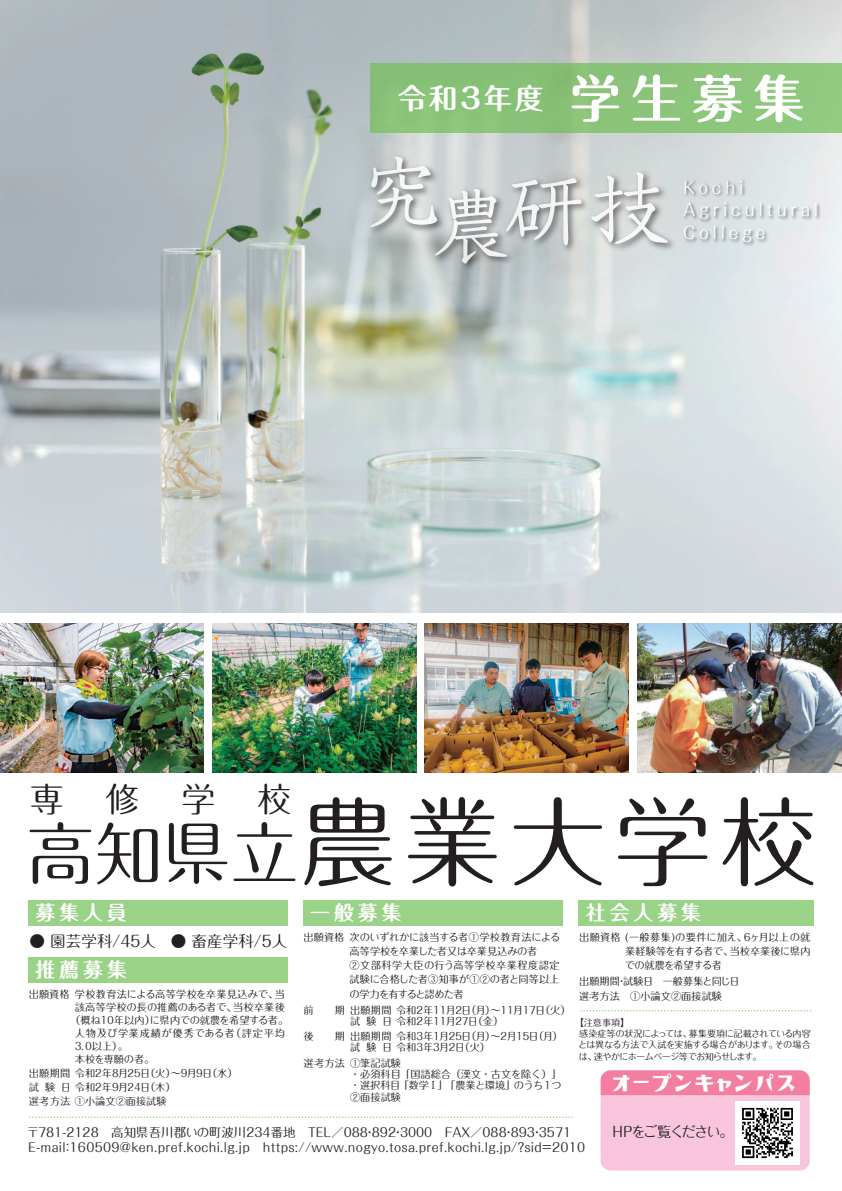
<style>
.page{position:relative;width:842px;height:1191px;background:#fff}
.page>*{position:absolute;margin:0;border:0;box-sizing:border-box;transform-origin:0 0}
.t1{font:97.8px "Maru Fo Pro";letter-spacing:.075em;color:#231f20}
.t2{font:34.3px "GN Koharuiro Sunray";letter-spacing:.1em;color:#fff;scale:.83 1}
.t3{font:34px "Maru Fo Pro";color:#231f20}
.t4{font:700 28.3px "Maru Fo Pro";letter-spacing:.1em;color:#fff}
.t5{font:700 19.8px "Maru Fo Pro";letter-spacing:.2em;color:#fff}
.t6{font:17px/22.7px "Maru Fo Pro";letter-spacing:.215em;color:#fff}
.t7{font:15.6px "Maru Fo Pro";color:#231f20}
.t8{font:14.2px "Maru Fo Pro";letter-spacing:-.095em;color:#231f20}
.t9{font:12.5px/14.2px "Maru Fo Pro";letter-spacing:.025em;color:#231f20}
.t10{font:10.2px/14.2px "Maru Fo Pro";color:#231f20}
.t11{font:10.2px "Maru Fo Pro";letter-spacing:.02em;color:#231f20}
.t12{font:10.2px "Maru Fo Pro";letter-spacing:-.04em;color:#231f20}
.t13{font:10.2px "Maru Fo Pro";letter-spacing:.075em;color:#231f20}
.t14{font:10.2px "Maru Fo Pro";letter-spacing:-.02em;color:#231f20}
.t15{font:9.1px/11.3px "Maru Fo Pro";letter-spacing:-.05em;color:#231f20}
.s1{font-size:51px}
.s2{font-size:68px}
</style>
<div class="page">
<img style="left:212px;top:623px;width:204px;height:149px">
<img style="left:425px;top:623px;width:203px;height:149px">
<img style="left:637px;top:623px;width:205px;height:149px">
<img style="left:0;top:623px;width:204px;height:149px">
<img style="left:0;top:0;width:842px;height:612px">
<div style="left:370px;top:63px;width:472px;height:70px;background:#8ac479"></div>
<img style="left:365px;top:151px;width:83px;height:87px">
<img style="left:429px;top:263px;width:89px;height:12px">
<img style="left:581px;top:167px;width:98px;height:89px">
<svg style="left:370px;top:157px;width:211px;height:106px;background:#c3c8c8"></svg>
<svg style="left:591px;top:172px;width:77px;height:72px"></svg>
<img style="left:680px;top:176px;width:148px;height:72px">
<div style="left:28px;top:900px;width:260px;height:26px;background:#9ad287"></div>
<div style="left:28px;top:956px;width:260px;height:26px;background:#9ad287"></div>
<div style="left:303px;top:900px;width:259px;height:26px;background:#9ad287"></div>
<div style="left:578px;top:900px;width:235px;height:26px;background:#9ad287"></div>
<svg style="left:601px;top:1070px;width:209px;height:100px;background:#f6b0cb"></svg>
<svg style="left:29px;top:1116px;width:543px;height:2px"></svg>
<svg style="left:580px;top:1010px;width:230px;height:1px"></svg>
<img style="left:736px;top:1101px;width:63px;height:63px">
<h3 class="t4" style="left:398px;top:76px;width:408px">令和3年度 <span class="s1">学生募集</span></h3>
<h3 class="t6" style="left:683px;top:174px;width:137px">Kochi<br>Agricultural<br>College</h3>
<h3 class="t3" style="left:30px;top:772px;width:263px">専　修　学　校</h3>
<h1 class="t1" style="left:26px;top:764px;width:792px"><span class="s2">高知県立</span>農業大学校</h1>
<h3 class="t5" style="left:36px;top:896px;width:93px">募集人員</h3>
<h3 class="t5" style="left:36px;top:953px;width:93px">推薦募集</h3>
<h3 class="t7" style="left:29px;top:929px;width:259px">● 園芸学科/45人 ● 畜産学科/5人</h3>
<p class="t11" style="left:29px;top:985px;width:258px">出願資格学校教育法による高等学校を卒業見込みで、当</p>
<p class="t10" style="left:75px;top:998px;width:211px">該高等学校の長の推薦のある者で、当校卒業後</p>
<p class="t12" style="left:70px;top:1011px;width:220px">（概ね１０年以内）に県内での就農を希望する者。</p>
<p class="t13" style="left:75px;top:1024px;width:211px">人物及び学業成績が優秀である者（評定平均</p>
<p class="t10" style="left:73px;top:1037px;width:56px">３．０以上）。</p>
<p class="t14" style="left:75px;top:1050px;width:81px">本校を専願の者。</p>
<p class="t10" style="left:29px;top:1064px;width:210px">出願期間令和2年8月25日（火）～9月9日（水）試 験日令和2年9月24日（木）<br>選考方法 ①小論文②面接試験</p>
<h3 class="t5" style="left:310px;top:896px;width:93px">一般募集</h3>
<p class="t10" style="left:349px;top:928px;width:212px;text-indent:-46px">出願資格次のいずれかに該当する者①学校教育法による高等学校を卒業した者又は卒業見込みの者<br>②文部科学大臣の行う高等学校卒業程度認定試験に合格した者③知事が①②の者と同等以上の学力を有すると認めた者</p>
<p class="t10" style="left:304px;top:1002px;width:12px">前</p>
<p class="t10" style="left:335px;top:1002px;width:12px">期</p>
<p class="t10" style="left:304px;top:1027px;width:12px">後</p>
<p class="t10" style="left:335px;top:1027px;width:12px">期</p>
<p class="t10" style="left:350px;top:1003px;width:222px;line-height:11.3px">出願期間令和2年11月2日（月）～11月17日（火）試験日令和2年11月27日（金）</p>
<p class="t10" style="left:350px;top:1028px;width:214px;line-height:11.3px">出願期間令和3年1月25日（月）～2月15日（月）試験日令和3年3月2日（火）</p>
<p class="t10" style="left:350px;top:1056px;width:213px;line-height:11.3px;text-indent:-47px">選考方法 ①筆記試験<br>・必須科目「国語総合（漢文・古文を除く）」・選択科目「数学Ⅰ」「農業と環境」のうち１つ<br>②面接試験</p>
<h3 class="t5" style="left:586px;top:896px;width:117px">社会人募集</h3>
<p class="t10" style="left:625px;top:928px;width:187px;text-align:justify;text-indent:-46px">出願資格 (一般募集)の要件に加え、６ヶ月以上の就業経験等を有する者で、当校卒業後に県内での就農を希望する者</p>
<p class="t10" style="left:579px;top:973px;width:162px">出願期間・試験日　一般募集と同じ日選考方法　①小論文②面接試験</p>
<p class="t15" style="left:578px;top:1015px;width:234px;text-indent:-4px">【注意事項】<br>感染症等の状況によっては、募集要項に記載されている内容とは異なる方法で入試を実施する場合があります。その場合は、速やかにホームページ等でお知らせします。</p>
<h2 class="t2" style="left:612px;top:1068px;width:222px">オープンキャンパス</h2>
<p class="t9" style="left:27px;top:1124px;width:560px">〒781-2128　高知県吾川郡いの町波川234番地　TEL／088・892・3000　FAX／088・893・3571<br>E-mail：160509@ken.pref.kochi.lg.jp　https://www.nogyo.tosa.pref.kochi.lg.jp/?sid=2010</p>
<h3 class="t8" style="left:612px;top:1120px;width:123px">HPをご覧ください。</h3>
</div>
